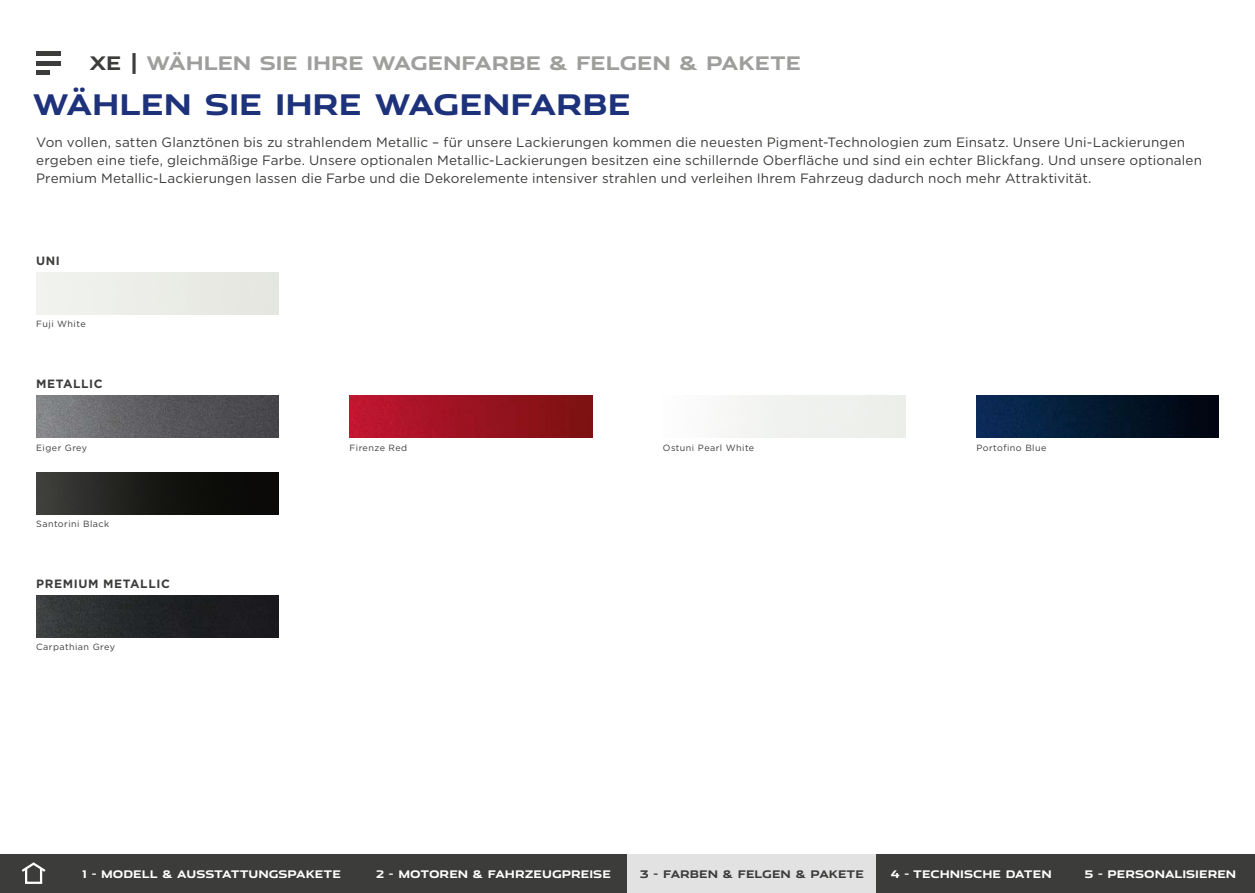
<style>
.page{position:relative;width:1255px;height:893px;background:#fff}
.page>*{position:absolute;margin:0;border:0;box-sizing:border-box;transform-origin:0 0}
.t1{font:700 28.5px "Jaguar Modern";letter-spacing:-.005em;color:#1d327b}
.t2{font:700 18.75px "Jaguar Modern";letter-spacing:-.005em;color:#9e9e9d}
.t3{font:13.5px/18px "Gotham";letter-spacing:.01em;color:#3c3c3b}
.t4{font:700 12px "Gotham";letter-spacing:.05em;color:#3c3c3b}
.t5{font:700 10.5px "Jaguar Modern";color:#fff}
.t6{font:700 10.5px "Jaguar Modern";color:#3c3c3b}
.t7{font:9px "Gotham";letter-spacing:.05em;color:#3c3c3b}
.s1{color:#3c3c3b}
</style>
<div class="page">
<svg style="left:36px;top:55px;width:24px;height:16px"></svg>
<hr style="left:36px;top:51px;width:24px;height:4px;background:#3c3c3b">
<hr style="left:36px;top:61px;width:24px;height:4px;background:#3c3c3b">
<hr style="left:36px;top:71px;width:14px;height:4px;background:#3c3c3b">
<div style="left:0;top:855px;width:64px;height:38px;background:#3c3c3b"></div>
<svg style="left:22px;top:862px;width:24px;height:11px"></svg>
<div style="left:25px;top:867px;width:17px;height:17px;border:2px solid #fff"></div>
<div style="left:359px;top:855px;width:268px;height:38px;background:#3c3c3b"></div>
<div style="left:876px;top:855px;width:189px;height:38px;background:#3c3c3b"></div>
<div style="left:1065px;top:855px;width:189px;height:38px;background:#3c3c3b"></div>
<div style="left:64px;top:855px;width:295px;height:38px;background:#3c3c3b"></div>
<div style="left:627px;top:855px;width:249px;height:38px;background:#e2e2e2"></div>
<img style="left:36px;top:395px;width:243px;height:43px">
<img style="left:349px;top:395px;width:243px;height:43px">
<img style="left:976px;top:395px;width:242px;height:43px">
<img style="left:36px;top:472px;width:243px;height:42px">
<img style="left:36px;top:595px;width:243px;height:43px">
<h2 class="t2" style="left:89px;top:48px;width:713px"><span class="s1">XE |</span> WÄHLEN SIE IHRE WAGENFARBE &amp; FELGEN &amp; PAKETE</h2>
<h1 class="t1" style="left:33px;top:81px;width:599px">WÄHLEN SIE IHRE WAGENFARBE</h1>
<p class="t3" style="left:36px;top:133px;width:1167px">Von vollen, satten Glanztönen bis zu strahlendem Metallic – für unsere Lackierungen kommen die neuesten Pigment-Technologien zum Einsatz. Unsere Uni-Lackierungen ergeben eine tiefe, gleichmäßige Farbe. Unsere optionalen Metallic-Lackierungen besitzen eine schillernde Oberfläche und sind ein echter Blickfang. Und unsere optionalen<br>Premium Metallic-Lackierungen lassen die Farbe und die Dekorelemente intensiver strahlen und verleihen Ihrem Fahrzeug dadurch noch mehr Attraktivität.</p>
<p class="t4" style="left:36px;top:253px;width:25px">UNI</p>
<p class="t7" style="left:36px;top:318px;width:51px">Fuji White</p>
<p class="t4" style="left:36px;top:376px;width:68px">METALLIC</p>
<p class="t7" style="left:36px;top:442px;width:53px">Eiger Grey</p>
<p class="t7" style="left:349px;top:442px;width:59px">Firenze Red</p>
<p class="t7" style="left:663px;top:442px;width:93px">Ostuni Pearl White</p>
<p class="t7" style="left:976px;top:442px;width:72px">Portofino Blue</p>
<p class="t7" style="left:36px;top:518px;width:75px">Santorini Black</p>
<p class="t4" style="left:36px;top:576px;width:135px">PREMIUM METALLIC</p>
<p class="t7" style="left:36px;top:641px;width:80px">Carpathian Grey</p>
<p class="t5" style="left:82px;top:865px;width:260px">1 - MODELL &amp; AUSSTATTUNGSPAKETE</p>
<p class="t5" style="left:376px;top:865px;width:236px">2 - MOTOREN &amp; FAHRZEUGPREISE</p>
<p class="t6" style="left:640px;top:865px;width:225px">3 - FARBEN &amp; FELGEN &amp; PAKETE</p>
<p class="t5" style="left:890px;top:865px;width:163px">4 - TECHNISCHE DATEN</p>
<p class="t5" style="left:1084px;top:865px;width:153px">5 - PERSONALISIEREN</p>
</div>
